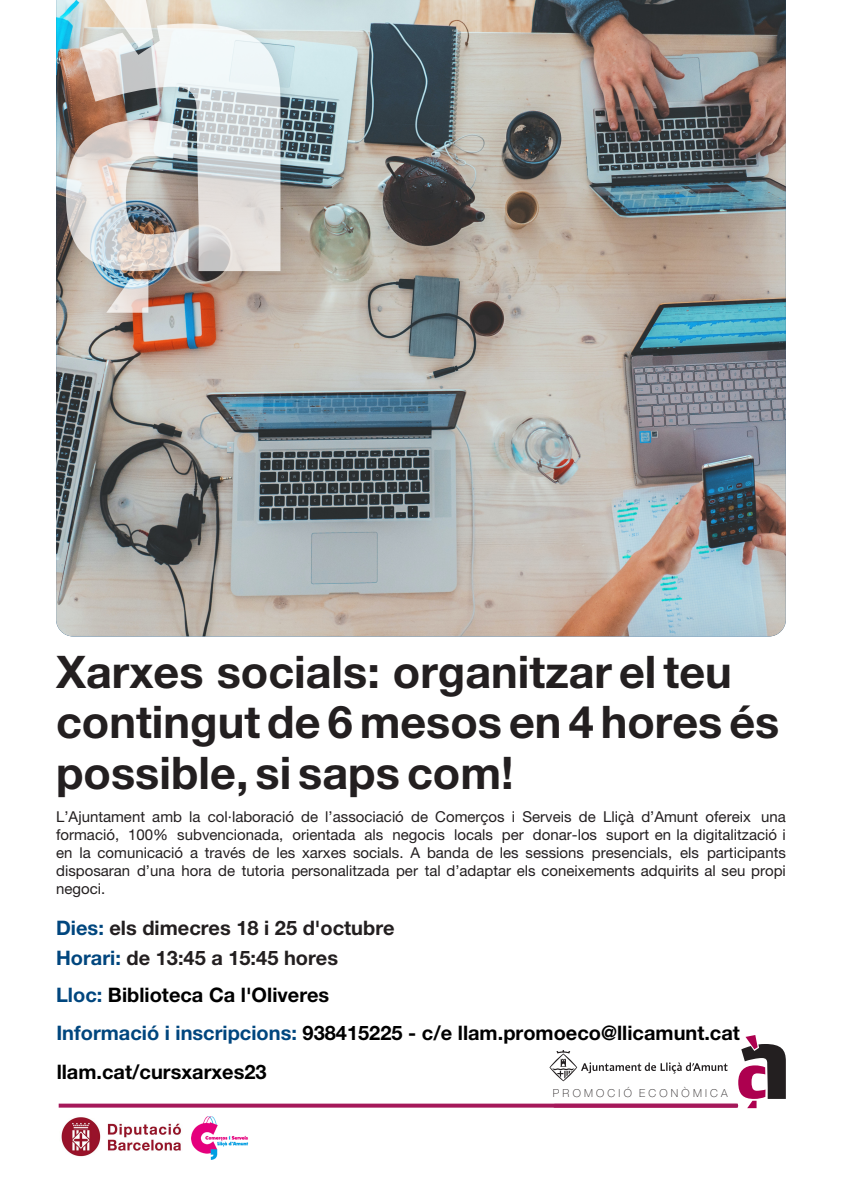
<style>
.page{position:relative;width:842px;height:1191px;background:#fff}
.page>*{position:absolute;margin:0;border:0;box-sizing:border-box;transform-origin:0 0}
.t1{font:700 45px/50.4px "Helvetica Neue";color:#231f20}
.t2{font:700 20px "Helvetica Neue";color:#000}
.t3{font:700 20px "Helvetica Neue";color:#231f20}
.t4{font:15px/18px "Helvetica Neue";color:#231f20;text-align:justify}
.t5{font:100 11px "Helvetica Neue";letter-spacing:.295em;color:#231f20}
.s1{color:#00467e}
</style>
<div class="page">
<img style="left:56px;top:0;width:730px;height:636px">
<div style="left:52px;top:0;width:247px;height:330px;background:#231f20;opacity:.19"></div>
<svg style="left:80px;top:23px;width:200px;height:248px"></svg>
<img style="left:66px;top:120px;width:123px;height:151px">
<svg style="left:106px;top:279px;width:42px;height:34px"></svg>
<svg style="left:99px;top:0;width:54px;height:47px"></svg>
<svg style="left:738px;top:1035px;width:48px;height:73px"></svg>
<svg style="left:549px;top:1050px;width:179px;height:31px"></svg>
<svg style="left:59px;top:1103px;width:679px;height:4px;background:#b23a72"></svg>
<img style="left:191px;top:1116px;width:58px;height:43px">
<img style="left:61px;top:1117px;width:120px;height:40px">
<p class="t1" style="left:56px;top:648px;width:725px">Xarxes socials: organitzar el teu contingut de 6 mesos en 4 hores és possible, si saps com!</p>
<p class="t4" style="left:56px;top:808px;width:731px">L’Ajuntament amb la col·laboració de l’associació de Comerços i Serveis de Lliçà d’Amunt ofereix una formació, 100% subvencionada, orientada als negocis locals per donar-los suport en la digitalització i en la comunicació a través de les xarxes socials. A banda de les sessions presencials, els participants disposaran d’una hora de tutoria personalitzada per tal d’adaptar els coneixements adquirits al seu propi negoci.</p>
<p class="t3" style="left:56px;top:912px;width:340px"><span class="s1">Dies:</span> els dimecres 18 i 25 d'octubre</p>
<p class="t3" style="left:56px;top:942px;width:283px"><span class="s1">Horari:</span> de 13:45 a 15:45 hores</p>
<p class="t2" style="left:56px;top:979px;width:275px"><span class="s1">Lloc:</span> Biblioteca Ca l'Oliveres</p>
<p class="t2" style="left:56px;top:1016px;width:685px"><span class="s1">Informació i inscripcions:</span> 938415225 - c/e llam.promoeco@llicamunt.cat</p>
<p class="t2" style="left:57px;top:1056px;width:211px">llam.cat/cursxarxes23</p>
<p class="t5" style="left:553px;top:1085px;width:176px">PROMOCIÓ ECONÒMICA</p>
</div>
